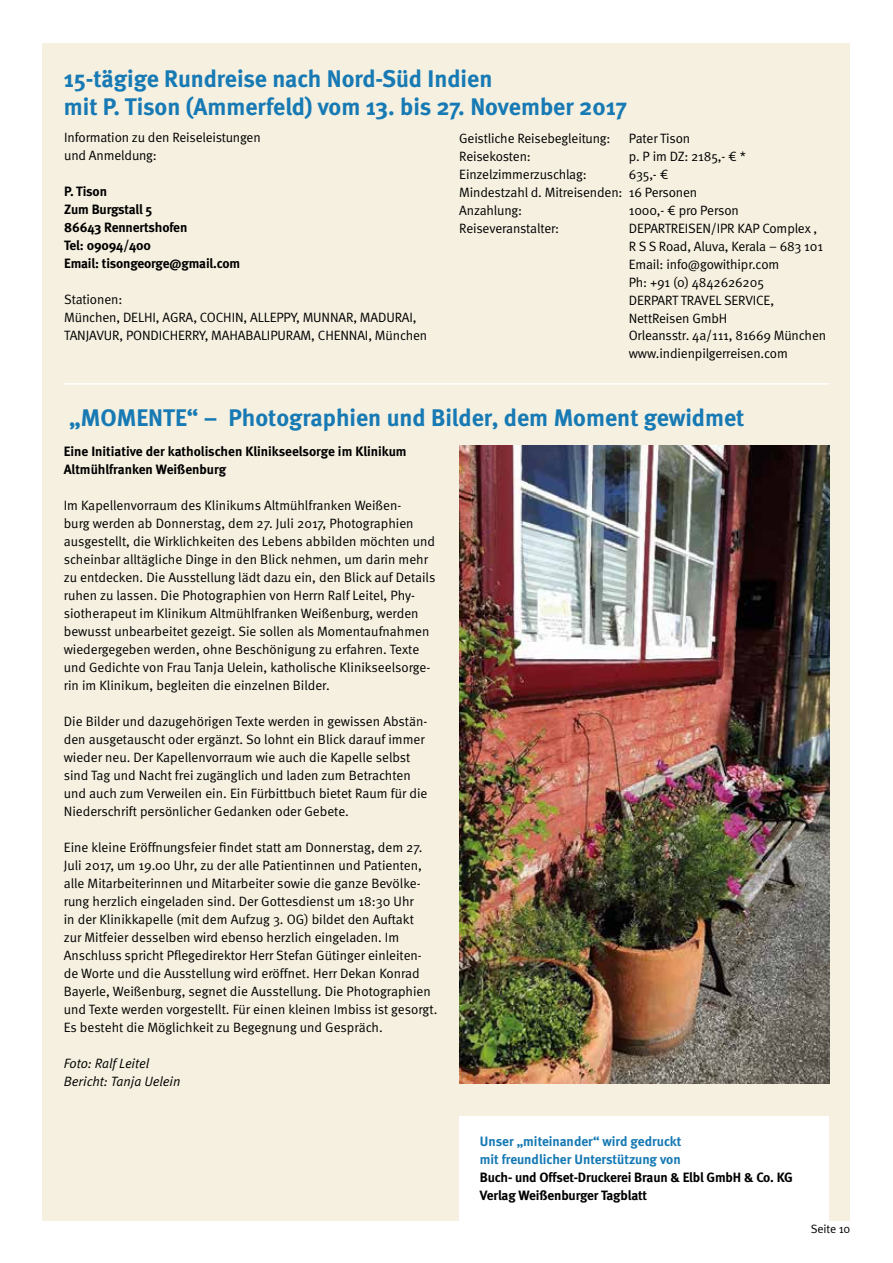
<style>
.page{position:relative;width:893px;height:1263px;background:#fff}
.page>*{position:absolute;margin:0;border:0;box-sizing:border-box;transform-origin:0 0}
.t1{font:700 24px/28.5px "Meta";color:#177ab4}
.t2{font:13.5px/18px "Meta Normal";letter-spacing:-.005em;color:#000}
.t3{font:700 13.5px/18px "Meta";letter-spacing:-.01em;color:#000}
.t4{font:700 13.5px/18px "Meta";color:#177ab4}
.t5{font:italic 13.5px/18px "Meta Normal";color:#000}
.t6{font:12px "Meta Normal";letter-spacing:-.01em;color:#000}
</style>
<div class="page">
<div style="left:43px;top:43px;width:807px;height:1177px;background:#f5f0e0"></div>
<hr style="left:64px;top:383px;width:765px;height:2px;background:#fff">
<div style="left:459px;top:1117px;width:370px;height:146px;background:#fff"></div>
<img style="left:459px;top:445px;width:370px;height:638px">
<h1 class="t1" style="left:64px;top:64px;width:565px">15-tägige Rundreise nach Nord-Süd Indien<br>mit P. Tison (Ammerfeld) vom 13. bis 27. November 2017</h1>
<p class="t2" style="left:64px;top:129px;width:198px">Information zu den Reiseleistungen und Anmeldung:</p>
<p class="t3" style="left:64px;top:183px;width:178px">P. Tison<br>Zum Burgstall 5<br>86643 Rennertshofen<br>Tel: 09094/400<br>Email: tisongeorge@gmail.com</p>
<p class="t2" style="left:64px;top:291px;width:365px">Stationen:<br>München, DELHI, AGRA, COCHIN, ALLEPPY, MUNNAR, MADURAI,<br>TANJAVUR, PONDICHERRY, MAHABALIPURAM, CHENNAI, München</p>
<p class="t2" style="left:459px;top:129px;width:153px">Geistliche Reisebegleitung:</p>
<p class="t2" style="left:629px;top:129px;width:63px">Pater Tison</p>
<p class="t2" style="left:459px;top:147px;width:73px">Reisekosten:</p>
<p class="t2" style="left:629px;top:147px;width:119px">p. P im DZ: 2185,- € *</p>
<p class="t2" style="left:459px;top:165px;width:129px">Einzelzimmerzuschlag:</p>
<p class="t2" style="left:459px;top:165px;width:240px;text-indent:170px">635,- €<br>Mindestzahl d. Mitreisenden: 16 Personen<br>Anzahlung:</p>
<p class="t2" style="left:629px;top:201px;width:112px">1000,- € pro Person</p>
<p class="t2" style="left:459px;top:219px;width:101px">Reiseveranstalter:</p>
<p class="t2" style="left:629px;top:219px;width:199px">DEPARTREISEN/IPR KAP Complex ,<br>R S S Road, Aluva, Kerala – 683 101<br>Email: info@gowithipr.com<br>Ph: +91 (0) 4842626205<br>DERPART TRAVEL SERVICE,<br>NettReisen GmbH<br>Orleansstr. 4a/111, 81669 München www.indienpilgerreisen.com</p>
<h1 class="t1" style="left:69px;top:403px;width:29px">„MOMEN</h1>
<h1 class="t1" style="left:163px;top:403px;width:583px">TE“ – Photographien und Bilder, dem Moment gewidmet</h1>
<p class="t3" style="left:64px;top:442px;width:344px">Eine Initiative der katholischen Klinikseelsorge im Klinikum<br>Altmühlfranken Weißenburg</p>
<p class="t2" style="left:64px;top:496px;width:373px">Im Kapellenvorraum des Klinikums Altmühlfranken Weißen-<br>burg werden ab Donnerstag, dem 27. Juli 2017, Photographien ausgestellt, die Wirklichkeiten des Lebens abbilden möchten und scheinbar alltägliche Dinge in den Blick nehmen, um darin mehr zu entdecken. Die Ausstellung lädt dazu ein, den Blick auf Details ruhen zu lassen. Die Photographien von Herrn Ralf Leitel, Phy&shy;siotherapeut im Klinikum Altmühlfranken Weißenburg, werden bewusst unbearbeitet gezeigt. Sie sollen als Momentaufnahmen wiedergegeben werden, ohne Beschönigung zu erfahren. Texte und Gedichte von Frau Tanja Uelein, katholische Klinikseelsorge&shy;rin im Klinikum, begleiten die einzelnen Bilder.</p>
<p class="t2" style="left:64px;top:712px;width:365px">Die Bilder und dazugehörigen Texte werden in gewissen Abstän&shy;den ausgetauscht oder ergänzt. So lohnt ein Blick darauf immer wieder neu. Der Kapellenvorraum wie auch die Kapelle selbst sind Tag und Nacht frei zugänglich und laden zum Betrachten und auch zum Verweilen ein. Ein Fürbittbuch bietet Raum für die Niederschrift persönlicher Gedanken oder Gebete.</p>
<p class="t2" style="left:64px;top:838px;width:375px">Eine kleine Eröffnungsfeier findet statt am Donnerstag, dem 27.<br>Juli 2017, um 19.00 Uhr, zu der alle Patientinnen und Patienten, alle Mitarbeiterinnen und Mitarbeiter sowie die ganze Bevölke&shy;rung herzlich eingeladen sind. Der Gottesdienst um 18:30 Uhr<br>in der Klinikkapelle (mit dem Aufzug 3. OG) bildet den Auftakt<br>zur Mitfeier desselben wird ebenso herzlich eingeladen. Im Anschluss spricht Pflegedirektor Herr Stefan Gütinger einleiten&shy;de Worte und die Ausstellung wird eröffnet. Herr Dekan Konrad Bayerle, Weißenburg, segnet die Ausstellung. Die Photographien und Texte werden vorgestellt. Für einen kleinen Imbiss ist gesorgt.<br>Es besteht die Möglichkeit zu Begegnung und Gespräch.</p>
<p class="t5" style="left:64px;top:1054px;width:118px">Foto: Ralf Leitel<br>Bericht: Tanja Uelein</p>
<p class="t4" style="left:480px;top:1132px;width:203px">Unser „miteinander“ wird gedruckt mit freundlicher Unterstützung von</p>
<p class="t3" style="left:480px;top:1168px;width:313px">Buch- und Offset-Druckerei Braun &amp; Elbl GmbH &amp; Co. KG<br>Verlag Weißenburger Tagblatt</p>
<p class="t6" style="left:811px;top:1222px;width:41px">Seite 10</p>
</div>
